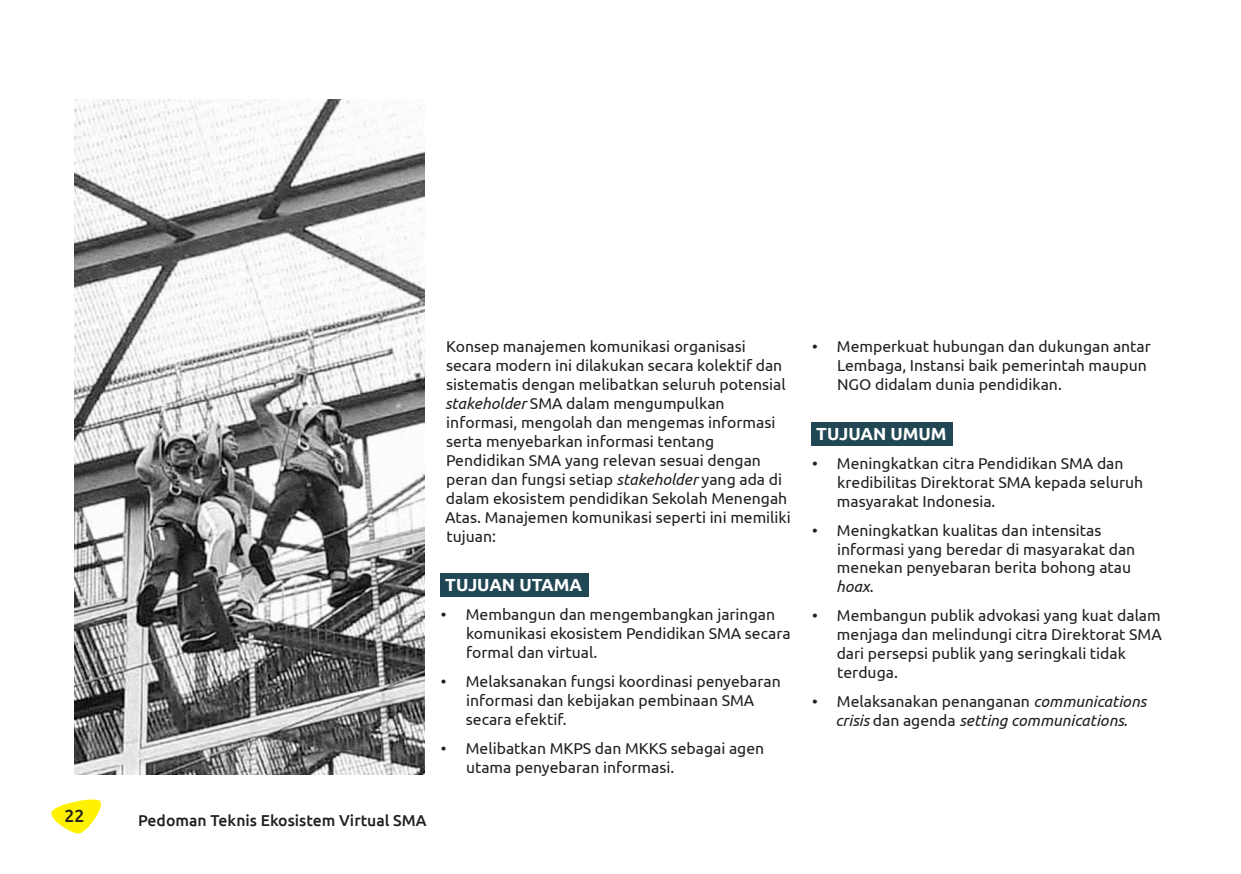
<style>
.page{position:relative;width:1241px;height:874px;background:#fff}
.page>*{position:absolute;margin:0;border:0;box-sizing:border-box;transform-origin:0 0}
.t1{font:700 17.5px "Ubuntu";color:#fff}
.t2{font:500 17.5px "Ubuntu";color:#231f20}
.t3{font:15.75px/18.9px "Ubuntu";color:#231f20}
.t4{font:italic 15.75px/18.9px "Ubuntu";color:#231f20;text-align:center}
.t5{font:500 15.75px "Ubuntu";color:#231f20}
.s1{font-style:italic}
.s2{font-style:normal}
</style>
<div class="page">
<svg style="left:51px;top:799px;width:50px;height:34px"></svg>
<div style="left:440px;top:572px;width:148px;height:24px;background:#214754"></div>
<div style="left:811px;top:422px;width:141px;height:23px;background:#214754"></div>
<img style="left:74px;top:99px;width:350px;height:675px">
<p class="t2" style="left:64px;top:804px;width:21px">22</p>
<p class="t5" style="left:138px;top:810px;width:290px">Pedoman Teknis Ekosistem Virtual SMA</p>
<p class="t3" style="left:445px;top:336px;width:347px">Konsep manajemen komunikasi organisasi secara modern ini dilakukan secara kolektif dan sistematis dengan melibatkan seluruh potensial <span class="s1">stakeholder</span> SMA dalam mengumpulkan informasi, mengolah dan mengemas informasi serta menyebarkan informasi tentang Pendidikan SMA yang relevan sesuai dengan peran dan fungsi setiap <span class="s1">stakeholder</span> yang ada di dalam ekosistem pendidikan Sekolah Menengah Atas. Manajemen komunikasi seperti ini memiliki tujuan:</p>
<p class="t1" style="left:445px;top:574px;width:138px">TUJUAN UTAMA</p>
<p class="t3" style="left:466px;top:604px;width:326px;text-indent:-25px">• Membangun dan mengembangkan jaringan komunikasi ekosistem Pendidikan SMA secara formal dan virtual.</p>
<p class="t3" style="left:466px;top:671px;width:316px;text-indent:-25px">• Melaksanakan fungsi koordinasi penyebaran informasi dan kebijakan pembinaan SMA secara efektif.</p>
<p class="t3" style="left:466px;top:737px;width:300px;text-indent:-25px">• Melibatkan MKPS dan MKKS sebagai agen utama penyebaran informasi.</p>
<p class="t3" style="left:837px;top:336px;width:315px;text-indent:-25px">• Memperkuat hubungan dan dukungan antar<br>Lembaga, Instansi baik pemerintah maupun<br>NGO didalam dunia pendidikan.</p>
<p class="t1" style="left:816px;top:423px;width:132px">TUJUAN UMUM</p>
<p class="t3" style="left:836px;top:453px;width:308px;text-indent:-25px">• Meningkatkan citra Pendidikan SMA dan kredibilitas Direktorat SMA kepada seluruh masyarakat Indonesia.</p>
<p class="t3" style="left:836px;top:520px;width:301px;text-indent:-24px">• Meningkatkan kualitas dan intensitas informasi yang beredar di masyarakat dan menekan penyebaran berita bohong atau <span class="s1">hoax</span>.</p>
<p class="t3" style="left:836px;top:605px;width:326px;text-indent:-25px">• Membangun publik advokasi yang kuat dalam menjaga dan melindungi citra Direktorat SMA dari persepsi publik yang seringkali tidak terduga.</p>
<p class="t4" style="left:811px;top:691px;width:335px"><span class="s2">• Melaksanakan penanganan</span> communications crisis <span class="s2">dan agenda</span> setting communications<span class="s2">.</span></p>
</div>
